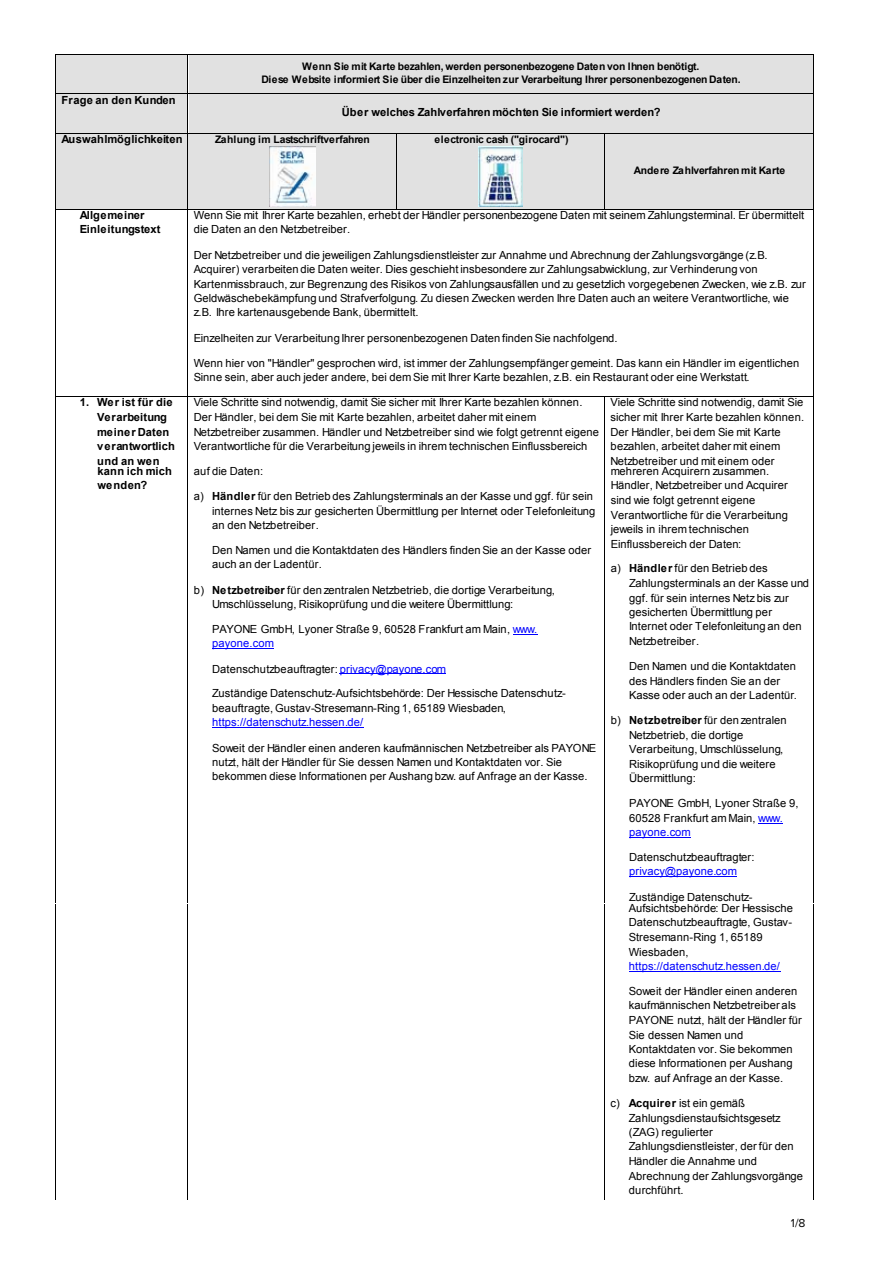
<style>
.page{position:relative;width:893px;height:1263px;background:#fff}
.page>*{position:absolute;margin:0;border:0;box-sizing:border-box;transform-origin:0 0}
.t1{font:12px "Proxima Nova";color:#000}
.t2{font:11.1px/14.5px "Arial";letter-spacing:.015em;color:#000}
.t3{font:700 11.1px/14.5px "Arial";letter-spacing:.015em;color:#000}
.t4{font:11.1px "Arial";letter-spacing:.015em;color:#00f}
.t5{font:700 10.35px/13.5px "Arial";letter-spacing:-.015em;color:#000;text-align:center}
.s1{font-weight:700}
.s2{color:#00f}
</style>
<div class="page">
<div style="left:57px;top:54px;width:131px;height:39px;background:#e1e1e1"></div>
<div style="left:189px;top:54px;width:625px;height:39px;background:#e1e1e1"></div>
<hr style="left:56px;top:54px;width:131px;height:1px;background:#000">
<hr style="left:188px;top:54px;width:625px;height:1px;background:#000">
<hr style="left:55px;top:55px;width:1px;height:38px;background:#000">
<hr style="left:187px;top:55px;width:1px;height:38px;background:#000">
<hr style="left:813px;top:55px;width:1px;height:38px;background:#000">
<div style="left:57px;top:94px;width:131px;height:39px;background:#e1e1e1"></div>
<div style="left:189px;top:94px;width:625px;height:39px;background:#e1e1e1"></div>
<hr style="left:56px;top:93px;width:131px;height:1px;background:#000">
<hr style="left:188px;top:93px;width:625px;height:1px;background:#000">
<hr style="left:55px;top:94px;width:1px;height:39px;background:#000">
<hr style="left:187px;top:94px;width:1px;height:39px;background:#000">
<hr style="left:813px;top:94px;width:1px;height:39px;background:#000">
<div style="left:57px;top:133px;width:131px;height:76px;background:#e1e1e1"></div>
<div style="left:189px;top:133px;width:208px;height:76px;background:#e1e1e1"></div>
<div style="left:397px;top:133px;width:208px;height:76px;background:#e1e1e1"></div>
<div style="left:606px;top:133px;width:208px;height:76px;background:#e1e1e1"></div>
<hr style="left:56px;top:133px;width:131px;height:1px;background:#000">
<hr style="left:188px;top:133px;width:208px;height:1px;background:#000">
<hr style="left:397px;top:133px;width:207px;height:1px;background:#000">
<hr style="left:605px;top:133px;width:208px;height:1px;background:#000">
<hr style="left:55px;top:134px;width:1px;height:75px;background:#000">
<hr style="left:187px;top:134px;width:1px;height:75px;background:#000">
<hr style="left:396px;top:134px;width:1px;height:75px;background:#000">
<hr style="left:604px;top:134px;width:1px;height:75px;background:#000">
<hr style="left:813px;top:134px;width:1px;height:75px;background:#000">
<hr style="left:56px;top:209px;width:131px;height:1px;background:#000">
<hr style="left:188px;top:209px;width:208px;height:1px;background:#000">
<hr style="left:397px;top:209px;width:207px;height:1px;background:#000">
<hr style="left:605px;top:209px;width:208px;height:1px;background:#000">
<hr style="left:55px;top:209px;width:1px;height:187px;background:#000">
<hr style="left:187px;top:209px;width:1px;height:187px;background:#000">
<hr style="left:813px;top:209px;width:1px;height:187px;background:#000">
<hr style="left:56px;top:396px;width:131px;height:1px;background:#000">
<hr style="left:188px;top:396px;width:416px;height:1px;background:#000">
<hr style="left:605px;top:396px;width:208px;height:1px;background:#000">
<hr style="left:55px;top:397px;width:1px;height:70px;background:#000">
<hr style="left:187px;top:397px;width:1px;height:70px;background:#000">
<hr style="left:604px;top:397px;width:1px;height:70px;background:#000">
<hr style="left:813px;top:397px;width:1px;height:70px;background:#000">
<img style="left:269px;top:146px;width:46px;height:60px">
<img style="left:479px;top:146px;width:44px;height:60px">
<svg style="left:513px;top:634px;width:24px;height:1px"></svg>
<hr style="left:212px;top:648px;width:62px;height:1px;background:#00f">
<hr style="left:340px;top:673px;width:106px;height:1px;background:#00f">
<hr style="left:212px;top:727px;width:152px;height:1px;background:#00f">
<svg style="left:758px;top:823px;width:25px;height:1px"></svg>
<hr style="left:629px;top:837px;width:62px;height:1px;background:#00f">
<hr style="left:629px;top:876px;width:108px;height:1px;background:#00f">
<hr style="left:55px;top:467px;width:1px;height:436px;background:#000">
<hr style="left:188px;top:467px;width:1px;height:436px;background:#000">
<hr style="left:604px;top:467px;width:1px;height:436px;background:#000">
<hr style="left:813px;top:467px;width:1px;height:436px;background:#000">
<hr style="left:629px;top:971px;width:151px;height:1px;background:#00f">
<hr style="left:55px;top:904px;width:1px;height:295px;background:#000">
<hr style="left:187px;top:904px;width:1px;height:295px;background:#000">
<hr style="left:604px;top:904px;width:1px;height:295px;background:#000">
<hr style="left:813px;top:904px;width:1px;height:295px;background:#000">
<p class="t3" style="left:61px;top:93px;width:116px">Frage an den Kunden</p>
<p class="t5" style="left:261px;top:60px;width:481px">Wenn Sie mit Karte bezahlen, werden personenbezogene Daten von Ihnen benötigt.<br>Diese Website informiert Sie über die Einzelheiten zur Verarbeitung Ihrer personenbezogenen Daten.</p>
<p class="t3" style="left:342px;top:105px;width:320px">Über welches Zahlverfahren möchten Sie informiert werden?</p>
<p class="t3" style="left:61px;top:133px;width:123px">Auswahlmöglichkeiten</p>
<p class="t5" style="left:215px;top:132px;width:156px">Zahlung im Lastschriftverfahren</p>
<p class="t5" style="left:434px;top:132px;width:135px">electronic cash ("girocard")</p>
<p class="t5" style="left:634px;top:164px;width:153px">Andere Zahlverfahren mit Karte</p>
<p class="t3" style="left:80px;top:208px;width:82px">Allgemeiner<br>Einleitungstext</p>
<p class="t2" style="left:194px;top:208px;width:612px">Wenn Sie mit Ihrer Karte bezahlen, erhebt der Händler personenbezogene Daten mit seinem Zahlungsterminal. Er übermittelt die Daten an den Netzbetreiber.</p>
<p class="t2" style="left:194px;top:248px;width:614px">Der Netzbetreiber und die jeweiligen Zahlungsdienstleister zur Annahme und Abrechnung der Zahlungsvorgänge (z.B.<br>Acquirer) verarbeiten die Daten weiter. Dies geschieht insbesondere zur Zahlungsabwicklung, zur Verhinderung von Kartenmissbrauch, zur Begrenzung des Risikos von Zahlungsausfällen und zu gesetzlich vorgegebenen Zwecken, wie z.B. zur Geldwäschebekämpfung und Strafverfolgung. Zu diesen Zwecken werden Ihre Daten auch an weitere Verantwortliche, wie z.B. Ihre kartenausgebende Bank, übermittelt.</p>
<p class="t2" style="left:194px;top:331px;width:425px">Einzelheiten zur Verarbeitung Ihrer personenbezogenen Daten finden Sie nachfolgend.</p>
<p class="t2" style="left:194px;top:356px;width:607px">Wenn hier von "Händler" gesprochen wird, ist immer der Zahlungsempfänger gemeint. Das kann ein Händler im eigentlichen<br>Sinne sein, aber auch jeder andere, bei dem Sie mit Ihrer Karte bezahlen, z.B. ein Restaurant oder eine Werkstatt.</p>
<p class="t3" style="left:97px;top:396px;width:79px;text-indent:-18px">1. Wer ist für die<br>Verarbeitung meiner Daten verantwortlich und an wen</p>
<p class="t2" style="left:194px;top:395px;width:407px">Viele Schritte sind notwendig, damit Sie sicher mit Ihrer Karte bezahlen können.<br>Der Händler, bei dem Sie mit Karte bezahlen, arbeitet daher mit einem Netzbetreiber zusammen. Händler und Netzbetreiber sind wie folgt getrennt eigene Verantwortliche für die Verarbeitung jeweils in ihrem technischen Einflussbereich</p>
<p class="t2" style="left:611px;top:395px;width:195px">Viele Schritte sind notwendig, damit Sie sicher mit Ihrer Karte bezahlen können.<br>Der Händler, bei dem Sie mit Karte bezahlen, arbeitet daher mit einem Netzbetreiber und mit einem oder</p>
<p class="t3" style="left:97px;top:464px;width:76px">kann ich mich wenden?</p>
<p class="t2" style="left:194px;top:464px;width:71px">auf die Daten:</p>
<p class="t2" style="left:212px;top:489px;width:385px;text-indent:-18px">a) <span class="s1">Händler</span> für den Betrieb des Zahlungsterminals an der Kasse und ggf. für sein internes Netz bis zur gesicherten Übermittlung per Internet oder Telefonleitung an den Netzbetreiber.</p>
<p class="t2" style="left:212px;top:543px;width:380px">Den Namen und die Kontaktdaten des Händlers finden Sie an der Kasse oder auch an der Ladentür.</p>
<p class="t2" style="left:212px;top:583px;width:344px;text-indent:-18px">b) <span class="s1">Netzbetreiber</span> für den zentralen Netzbetrieb, die dortige Verarbeitung,<br>Umschlüsselung, Risikoprüfung und die weitere Übermittlung:</p>
<p class="t2" style="left:212px;top:622px;width:327px">PAYONE GmbH, Lyoner Straße 9, 60528 Frankfurt am Main, <span class="s2">www. payone.com</span></p>
<p class="t2" style="left:212px;top:662px;width:235px">Datenschutzbeauftragter: <span class="s2">privacy@payone.com</span></p>
<p class="t2" style="left:212px;top:686px;width:355px">Zuständige Datenschutz-Aufsichtsbehörde: Der Hessische Datenschutz&shy;beauftragte, Gustav-Stresemann-Ring 1, 65189 Wiesbaden,</p>
<p class="t4" style="left:212px;top:715px;width:152px">https://datenschutz.hessen.de/</p>
<p class="t2" style="left:212px;top:741px;width:386px">Soweit der Händler einen anderen kaufmännischen Netzbetreiber als PAYONE nutzt, hält der Händler für Sie dessen Namen und Kontaktdaten vor. Sie bekommen diese Informationen per Aushang bzw. auf Anfrage an der Kasse.</p>
<p class="t2" style="left:611px;top:464px;width:179px">mehreren Acquirern zusammen.<br>Händler, Netzbetreiber und Acquirer sind wie folgt getrennt eigene<br>Verantwortliche für die Verarbeitung jeweils in ihrem technischen<br>Einflussbereich der Daten:</p>
<p class="t2" style="left:629px;top:561px;width:181px;text-indent:-18px">a) <span class="s1">Händler</span> für den Betrieb des<br>Zahlungsterminals an der Kasse und ggf. für sein internes Netz bis zur gesicherten Übermittlung per<br>Internet oder Telefonleitung an den<br>Netzbetreiber.</p>
<p class="t2" style="left:629px;top:659px;width:169px">Den Namen und die Kontaktdaten des Händlers finden Sie an der<br>Kasse oder auch an der Ladentür.</p>
<p class="t2" style="left:629px;top:713px;width:159px;text-indent:-18px">b) <span class="s1">Netzbetreiber</span> für den zentralen<br>Netzbetrieb, die dortige<br>Verarbeitung, Umschlüsselung,<br>Risikoprüfung und die weitere<br>Übermittlung:</p>
<p class="t2" style="left:629px;top:796px;width:171px">PAYONE GmbH, Lyoner Straße 9,<br>60528 Frankfurt am Main, <span class="s2">www. payone.com</span></p>
<p class="t2" style="left:629px;top:850px;width:127px">Datenschutzbeauftragter:</p>
<p class="t4" style="left:629px;top:864px;width:109px">privacy@payone.com</p>
<p class="t2" style="left:629px;top:891px;width:165px;line-height:11.1px">Zuständige Datenschutz-<br>Aufsichtsbehörde: Der Hessische</p>
<p class="t2" style="left:629px;top:915px;width:165px">Datenschutzbeauftragte, Gustav-<br>Stresemann-Ring 1, 65189<br>Wiesbaden,</p>
<p class="t4" style="left:629px;top:959px;width:152px">https://datenschutz.hessen.de/</p>
<p class="t2" style="left:629px;top:984px;width:175px">Soweit der Händler einen anderen kaufmännischen Netzbetreiber als<br>PAYONE nutzt, hält der Händler für<br>Sie dessen Namen und<br>Kontaktdaten vor. Sie bekommen diese Informationen per Aushang bzw. auf Anfrage an der Kasse.</p>
<p class="t2" style="left:629px;top:1096px;width:175px;text-indent:-18px">c) <span class="s1">Acquirer</span> ist ein gemäß<br>Zahlungsdienstaufsichtsgesetz (ZAG) regulierter<br>Zahlungsdienstleister, der für den<br>Händler die Annahme und<br>Abrechnung der Zahlungsvorgänge durchführt.</p>
<p class="t1" style="left:791px;top:1216px;width:16px">1/8</p>
</div>
